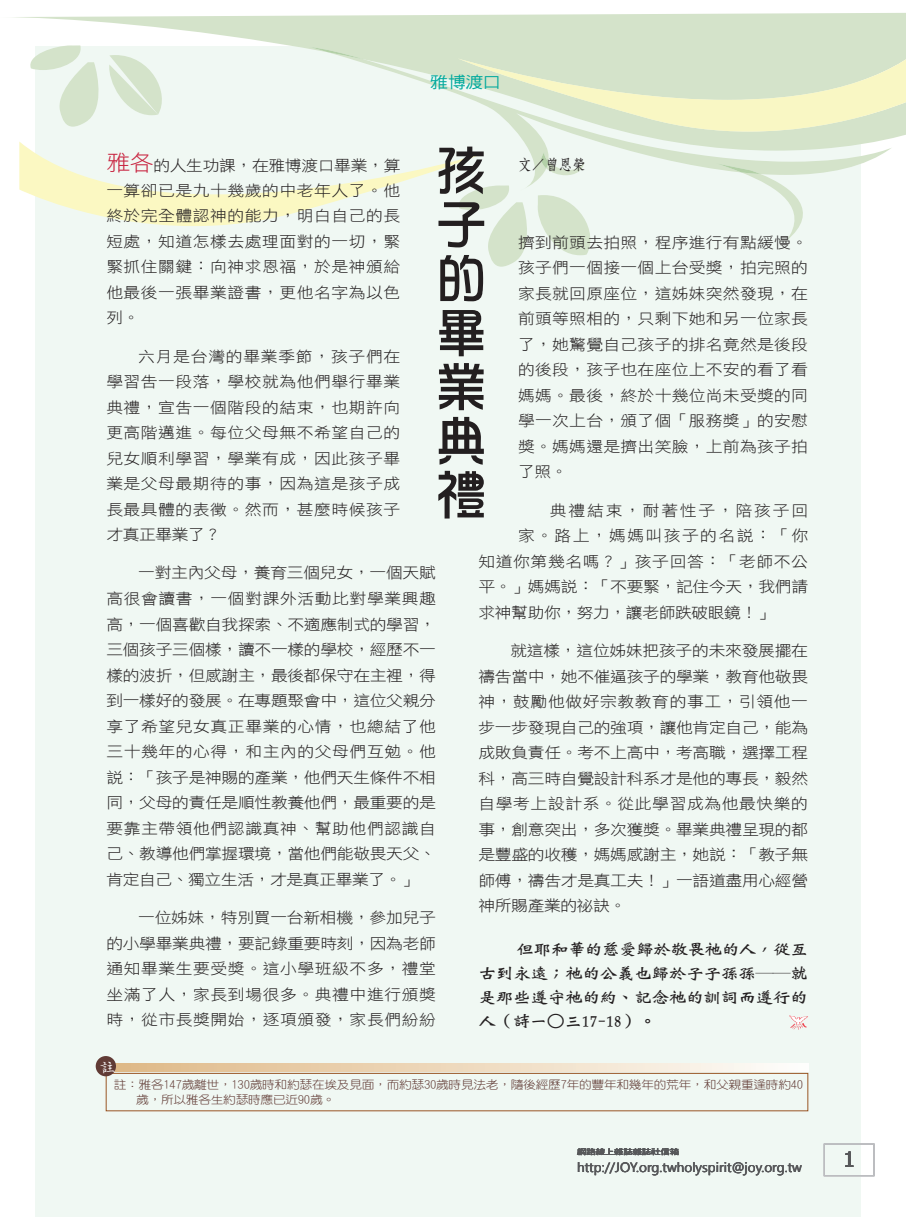
<style>
.page{position:relative;width:906px;height:1217px;background:#fff}
.page>*{position:absolute;margin:0;border:0;box-sizing:border-box;transform-origin:0 0}
.題目{font:54px/54px "DF Hua Zong W5 WIN BF";color:#231f20;text-align:justify}
.t1{font:21px "Tahoma";color:#57585a}
.註{font:16.5px "DFWZ Ming W4 WIN BF";color:#fff}
.Normal經文{font:16.2px/23.9px "DF Wei Bei W7 WIN BF";letter-spacing:-.04em;color:#231f20;text-align:justify;scale:1.11 1}
.Normal沒空{font:16.2px "DF Hei W5 WIN BF";color:#00a99d;scale:1.11 1}
.Normal-小字{font:15.15px/25.5px "DF Hei W3 WIN BF";letter-spacing:.03em;color:#231f20;text-align:justify;scale:1.11 1}
.Normal-小字-2{font:15.15px "DF Hei W3 WIN BF";letter-spacing:-.02em;color:#231f20;scale:1.11 1}
.Normal-小字-3{font:15.15px "DF Hei W3 WIN BF";letter-spacing:-.025em;color:#231f20;scale:1.11 1}
.Normal-小字-4{font:15.15px "DF Hei W3 WIN BF";letter-spacing:.085em;color:#231f20;scale:1.11 1}
.Normal-小字-5{font:15.15px "DF Hei W3 WIN BF";letter-spacing:.105em;color:#231f20;scale:1.11 1}
.作者{font:15px "DF Fang Song W6 WIN BF";color:#231f20;scale:.9 1}
.t2{font:13.5px "Segoe UI";color:#57585a}
.註-2{font:11.55px/15px "DF Yuan W3 WIN BF";letter-spacing:-.025em;color:#613b35;scale:1.11 1}
.t3{font:7.5px "DF Hei W5 WIN BF";letter-spacing:-.015em;color:#57585a;scale:1.25 1}
.s1{font-size:21.6px;color:#c8233f}
</style>
<div class="page">
<div style="left:35px;top:47px;width:825px;height:1169px;background:#f0f8f3"></div>
<div style="left:824px;top:1143px;width:50px;height:32px;border:1px solid #bcbdc0"></div>
<svg style="left:13px;top:13px;width:893px;height:125px"></svg>
<svg style="left:328px;top:52px;width:564px;height:139px"></svg>
<svg style="left:310px;top:47px;width:54px;height:12px"></svg>
<svg style="left:19px;top:141px;width:580px;height:125px"></svg>
<svg style="left:716px;top:163px;width:106px;height:77px"></svg>
<svg style="left:458px;top:47px;width:448px;height:84px;background:#e0eacb"></svg>
<svg style="left:26px;top:45px;width:145px;height:82px"></svg>
<svg style="left:789px;top:1015px;width:19px;height:14px"></svg>
<div style="left:106px;top:1072px;width:702px;height:38px;border:1px solid #995524"></div>
<svg style="left:115px;top:1063px;width:693px;height:8px"></svg>
<div style="left:96px;top:1055px;width:20px;height:21px;background:#613b35;border-radius:50%"></div>
<p class="Normal沒空" style="left:430px;top:74px;width:65px">雅博渡口</p>
<p class="題目" style="left:434px;top:143px;width:51px">孩子的畢業典禮</p>
<p class="作者" style="left:518px;top:157px;width:76px">文／曾恩榮</p>
<p class="Normal-小字" style="left:106px;top:152px;width:266px"><span class="s1">雅各</span>的人生功課，在雅博渡口畢業，算一算卻已是九十幾歲的中老年人了。他終於完全體認神的能力，明白自己的長短處，知道怎樣去處理面對的一切，緊緊抓住關鍵：向神求恩福，於是神頒給他最後一張畢業證書，更他名字為以色列。</p>
<p class="Normal-小字" style="left:106px;top:343px;width:266px;text-indent:32px">六月是台灣的畢業季節，孩子們在學習告一段落，學校就為他們舉行畢業典禮，宣告一個階段的結束，也期許向更高階邁進。每位父母無不希望自己的兒女順利學習，學業有成，因此孩子畢業是父母最期待的事，因為這是孩子成長最具體的表徵。然而，甚麼時候孩子才真正畢業了？</p>
<p class="Normal-小字" style="left:106px;top:560px;width:298px;text-indent:32px">一對主內父母，養育三個兒女，一個天賦高很會讀書，一個對課外活動比對學業興趣高，一個喜歡自我探索、不適應制式的學習，三個孩子三個樣，讀不一樣的學校，經歷不一樣的波折，但感謝主，最後都保守在主裡，得到一樣好的發展。在專題聚會中，這位父親分享了希望兒女真正畢業的心情，也總結了他三十幾年的心得，和主內的父母們互勉。他說：「孩子是神賜的產業，他們天生條件不相同，父母的責任是順性教養他們，最重要的是要靠主帶領他們認識真神、幫助他們認識自己、教導他們掌握環境，當他們能敬畏天父、肯定自己、獨立生活，才是真正畢業了。」</p>
<p class="Normal-小字" style="left:106px;top:904px;width:298px;text-indent:32px">一位姊妹，特別買一台新相機，參加兒子的小學畢業典禮，要記錄重要時刻，因為老師通知畢業生要受獎。這小學班級不多，禮堂坐滿了人，家長到場很多。典禮中進行頒獎時，從市長獎開始，逐項頒發，家長們紛紛</p>
<p class="Normal-小字" style="left:518px;top:229px;width:263px">擠到前頭去拍照，程序進行有點緩慢。孩子們一個接一個上台受獎，拍完照的家長就回原座位，這姊妹突然發現，在前頭等照相的，只剩下她和另一位家長了，她驚覺自己孩子的排名竟然是後段的後段，孩子也在座位上不安的看了看媽媽。最後，終於十幾位尚未受獎的同學一次上台，頒了個「服務獎」的安慰獎。媽媽還是擠出笑臉，上前為孩子拍了照。</p>
<p class="Normal-小字-5" style="left:550px;top:502px;width:234px">典禮結束，耐著性子，陪孩子回</p>
<p class="Normal-小字-4" style="left:518px;top:528px;width:263px">家。路上，媽媽叫孩子的名說：「你</p>
<p class="Normal-小字" style="left:478px;top:548px;width:298px">知道你第幾名嗎？」孩子回答：「老師不公</p>
<p class="Normal-小字-2" style="left:478px;top:579px;width:298px">平。」媽媽說：「不要緊，記住今天，我們請</p>
<p class="Normal-小字-3" style="left:478px;top:604px;width:268px">求神幫助你，努力，讓老師跌破眼鏡！」</p>
<p class="Normal-小字" style="left:478px;top:637px;width:298px;text-indent:32px">就這樣，這位姊妹把孩子的未來發展擺在禱告當中，她不催逼孩子的學業，教育他敬畏神，鼓勵他做好宗教教育的事工，引領他一步一步發現自己的強項，讓他肯定自己，能為成敗負責任。考不上高中，考高職，選擇工程科，高三時自覺設計科系才是他的專長，毅然自學考上設計系。從此學習成為他最快樂的事，創意突出，多次獲獎。畢業典禮呈現的都是豐盛的收穫，媽媽感謝主，她說：「教子無師傅，禱告才是真工夫！」一語道盡用心經營神所賜產業的祕訣。</p>
<p class="Normal經文" style="left:478px;top:936px;width:298px;text-indent:38px">但耶和華的慈愛歸於敬畏祂的人，從亙古到永遠；祂的公義也歸於子子孫孫──就是那些遵守祂的約、記念祂的訓詞而遵行的人（詩一○三17-18）。</p>
<p class="註" style="left:99px;top:1058px;width:18px">註</p>
<p class="註-2" style="left:136px;top:1076px;width:602px;text-indent:-22px">註：雅各147歲離世，130歲時和約瑟在埃及見面，而約瑟30歲時見法老，隨後經歷7年的豐年和幾年的荒年，和父親重逢時約40歲，所以雅各生約瑟時應已近90歲。</p>
<p class="t3" style="left:577px;top:1147px;width:83px">網路線上雜誌雜誌社信箱</p>
<p class="t2" style="left:577px;top:1157px;width:226px">http://JOY.org.twholyspirit@joy.org.tw</p>
<p class="t2" style="left:691px;top:1157px;width:127px">holyspirit@joy.org.tw</p>
<p class="t1" style="left:843px;top:1144px;width:13px">1</p>
</div>
